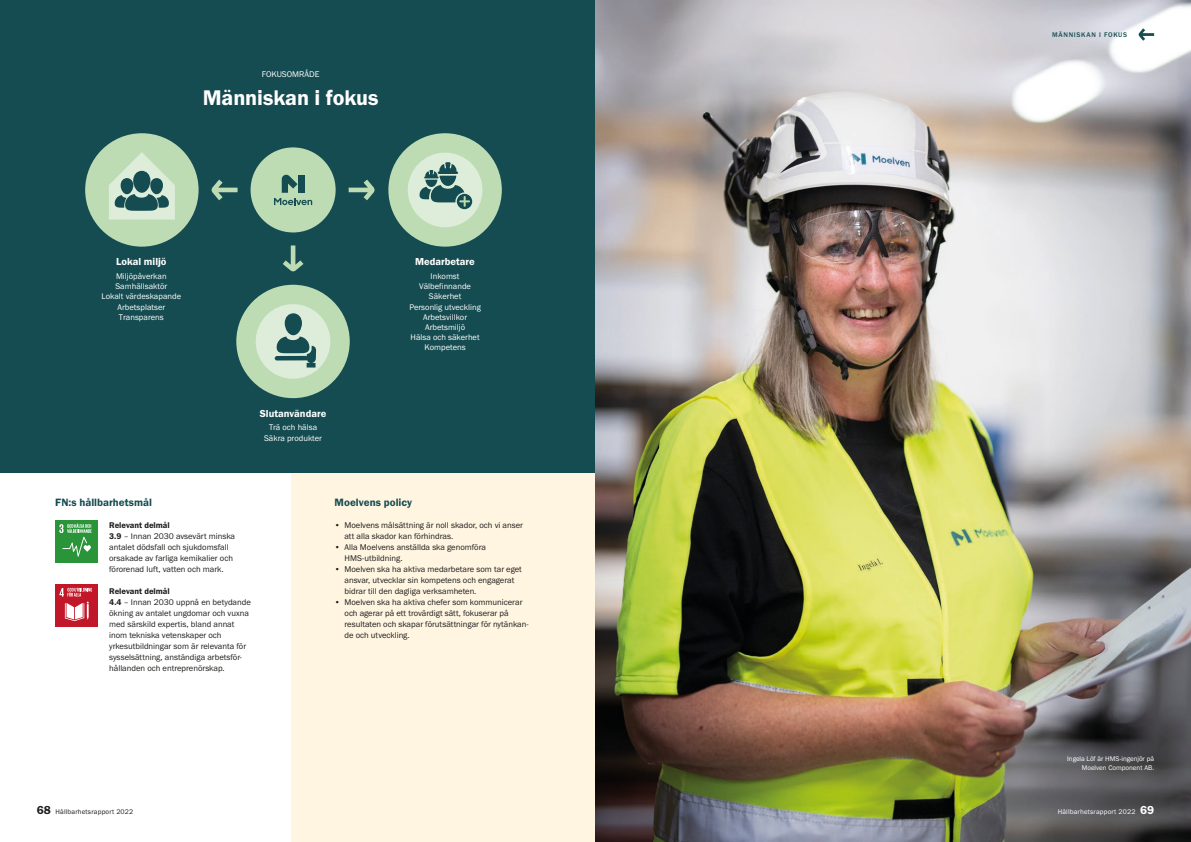
<style>
.page{position:relative;width:1191px;height:842px;background:#fff}
.page>*{position:absolute;margin:0;border:0;box-sizing:border-box;transform-origin:0 0}
.t1{font:22px "Franklin Gothic URW Dem";letter-spacing:-.005em;color:#fff}
.t2{font:11px "Franklin Gothic URW Dem";color:#154c51}
.t3{font:10.5px "Franklin Gothic URW Dem";color:#fff}
.t4{font:8.6px/11px "Franklin Gothic URW Boo";color:#1d1d1b}
.t5{font:8.6px "Franklin Gothic URW Dem";color:#1d1d1b}
.t6{font:8.6px "Franklin Gothic URW Boo";color:#fff}
.t7{font:8.5px/10.2px "Franklin Gothic URW Boo";color:#fff;text-align:center}
.t8{font:7px/9px "Franklin Gothic URW Boo";color:#fff;text-align:right}
.t9{font:7px "Franklin Gothic URW Boo";letter-spacing:.025em;color:#1d1d1b}
.t10{font:7px "Franklin Gothic URW Boo";letter-spacing:.025em;color:#fff}
.t11{font:500 7px "Franklin Gothic URW";color:#154c51}
.s1{font-family:"Franklin Gothic URW Dem"}
.s2{font-family:"Franklin Gothic URW Dem";font-size:12px}
</style>
<div class="page">
<div style="left:291px;top:473px;width:304px;height:369px;background:#fff5e1"></div>
<div style="left:0;top:0;width:595px;height:473px;background:#154c51"></div>
<div style="left:250px;top:147px;width:86px;height:85px;background:#bddcb4;border-radius:50%"></div>
<svg style="left:274px;top:174px;width:38px;height:31px"></svg>
<div style="left:298px;top:175px;width:6px;height:18px;background:#154c51"></div>
<svg style="left:349px;top:180px;width:25px;height:20px"></svg>
<svg style="left:212px;top:180px;width:25px;height:20px"></svg>
<svg style="left:283px;top:245px;width:20px;height:26px"></svg>
<div style="left:85px;top:133px;width:114px;height:114px;background:#bddcb4;border-radius:50%"></div>
<div style="left:388px;top:133px;width:114px;height:114px;background:#bddcb4;border-radius:50%"></div>
<div style="left:408px;top:153px;width:74px;height:74px;background:#ddedd9;border-radius:50%"></div>
<div style="left:236px;top:285px;width:114px;height:113px;background:#bddcb4;border-radius:50%"></div>
<div style="left:256px;top:304px;width:74px;height:75px;background:#ddedd9;border-radius:50%"></div>
<div style="left:306px;top:363px;width:9px;height:5px;background:#154c51"></div>
<div style="left:457px;top:194px;width:15px;height:15px;background:#154c51;border-radius:50%"></div>
<svg style="left:419px;top:162px;width:51px;height:45px"></svg>
<svg style="left:275px;top:313px;width:41px;height:50px"></svg>
<svg style="left:109px;top:152px;width:66px;height:68px"></svg>
<img style="left:595px;top:0;width:596px;height:842px">
<div style="left:55px;top:521px;width:43px;height:42px;background:#299438"></div>
<svg style="left:59px;top:524px;width:33px;height:33px"></svg>
<div style="left:55px;top:584px;width:43px;height:43px;background:#c21728"></div>
<svg style="left:59px;top:588px;width:33px;height:33px"></svg>
<svg style="left:1138px;top:28px;width:16px;height:13px"></svg>
<p class="t6" style="left:262px;top:69px;width:59px">FOKUSOMRÅDE</p>
<h1 class="t1" style="left:203px;top:84px;width:177px">Människan i fokus</h1>
<p class="t3" style="left:116px;top:255px;width:52px">Lokal miljö</p>
<p class="t7" style="left:102px;top:271px;width:81px">Miljöpåverkan<br>Samhällsaktör<br>Lokalt värdeskapande<br>Arbetsplatser<br>Transparens</p>
<p class="t3" style="left:260px;top:407px;width:68px">Slutanvändare</p>
<p class="t7" style="left:264px;top:422px;width:60px">Trä och hälsa<br>Säkra produkter</p>
<p class="t3" style="left:415px;top:255px;width:61px">Medarbetare</p>
<p class="t7" style="left:409px;top:271px;width:73px">Inkomst<br>Välbefinnande<br>Säkerhet<br>Personlig utveckling<br>Arbetsvillkor<br>Arbetsmiljö<br>Hälsa och säkerhet<br>Kompetens</p>
<p class="t2" style="left:55px;top:495px;width:98px">FN:s hållbarhetsmål</p>
<p class="t5" style="left:109px;top:520px;width:62px">Relevant delmål</p>
<p class="t4" style="left:109px;top:530px;width:127px"><span class="s1">3.9</span> – Innan 2030 avsevärt minska antalet dödsfall och sjukdomsfall orsakade av farliga kemikalier och förorenad luft, vatten och mark.</p>
<p class="t5" style="left:109px;top:586px;width:62px">Relevant delmål</p>
<p class="t4" style="left:109px;top:596px;width:143px"><span class="s1">4.4</span> – Innan 2030 uppnå en betydande ökning av antalet ungdomar och vuxna med särskild expertis, bland annat inom tekniska vetenskaper och yrkesutbildningar som är relevanta för sysselsättning, anständiga arbetsför&shy;hållanden och entreprenörskap.</p>
<p class="t9" style="left:37px;top:807px;width:98px"><span class="s2">68</span> Hållbarhetsrapport 2022</p>
<p class="t2" style="left:334px;top:495px;width:79px">Moelvens policy</p>
<p class="t4" style="left:344px;top:519px;width:180px;text-indent:-10px">• Moelvens målsättning är noll skador, och vi anser att alla skador kan förhindras.</p>
<p class="t4" style="left:344px;top:541px;width:143px;text-indent:-10px">• Alla Moelvens anställda ska genomföra<br>HMS-utbildning.</p>
<p class="t4" style="left:344px;top:563px;width:179px;text-indent:-10px">• Moelven ska ha aktiva medarbetare som tar eget ansvar, utvecklar sin kompetens och engagerat bidrar till den dagliga verksamheten.</p>
<p class="t4" style="left:344px;top:596px;width:186px;text-indent:-10px">• Moelven ska ha aktiva chefer som kommunicerar och agerar på ett trovärdigt sätt, fokuserar på resultaten och skapar förutsättningar för nytänkan&shy;de och utveckling.</p>
<p class="t11" style="left:1052px;top:30px;width:12px">MÄNNISKAN</p>
<p class="t11" style="left:1099px;top:30px;width:11px">I FOK</p>
<p class="t11" style="left:1118px;top:30px;width:10px">US</p>
<p class="t8" style="left:1067px;top:754px;width:88px">Ingela Löf är HMS-ingenjör på<br>Moelven Component AB.</p>
<p class="t10" style="left:1057px;top:807px;width:98px">Hållbarhetsrapport 2022 <span class="s2">69</span></p>
</div>
